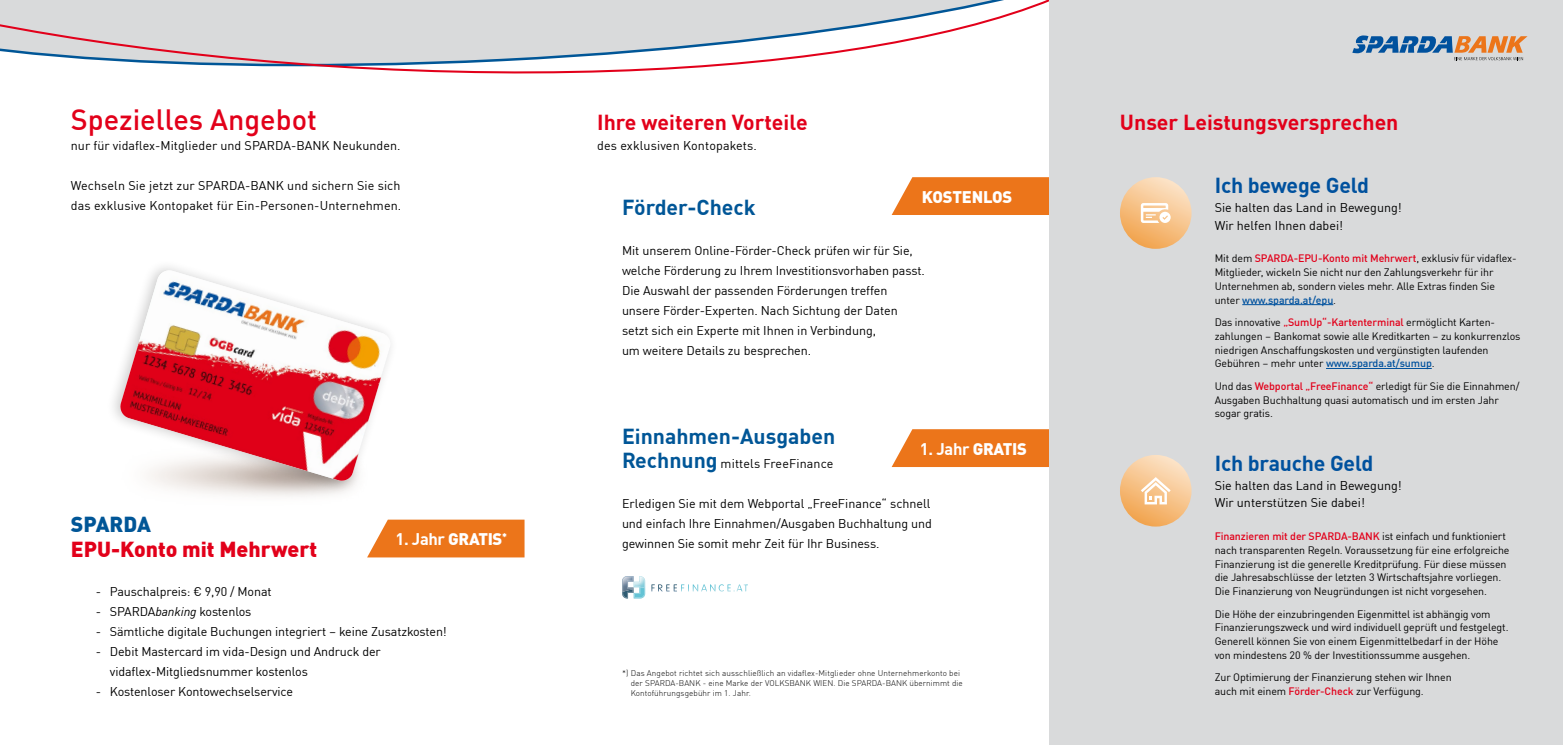
<style>
.page{position:relative;width:1563px;height:745px;background:#fff}
.page>*{position:absolute;margin:0;border:0;box-sizing:border-box;transform-origin:0 0}
.t1{font:500 28.75px "DINOT";color:#e2001a}
.t2{font:700 21.25px "DINOT";color:#e2001a}
.t3{font:700 21.25px "DINOT";color:#005697}
.t4{font:700 21.25px "DINOT";letter-spacing:-.01em;color:#00519e}
.t5{font:900 21.25px "DINOT";color:#e2001a}
.t6{font:900 21.25px "DINOT";color:#005697}
.t7{font:700 16.5px "DINOT";letter-spacing:-.02em;color:#fff}
.t8{font:900 16.5px "DINOT";letter-spacing:-.01em;color:#fff}
.t9{font:12.5px/20px "DINOT";letter-spacing:-.005em;color:#000}
.t10{font:10.62px/13.8px "DINOT";letter-spacing:-.01em;color:#000}
.t11{font:300 8.12px/10px "DINOT";letter-spacing:.01em;color:#000}
.s1{font-weight:900}
.s2{font-style:italic}
.s3{font-weight:700;font-size:21.25px;color:#005697}
.s4{font-weight:500;color:#e2001a}
.s5{font-weight:500;color:#00519e}
</style>
<div class="page">
<div style="left:106px;top:259px;width:292px;height:232px;background:#000;opacity:.2"></div>
<img style="left:119px;top:270px;width:273px;height:212px">
<svg style="left:891px;top:177px;width:158px;height:38px;background:#ed7f2a"></svg>
<svg style="left:0;top:0;width:1049px;height:74px"></svg>
<svg style="left:367px;top:519px;width:157px;height:38px;background:#ed802c"></svg>
<svg style="left:892px;top:429px;width:157px;height:37px;background:#ed7e2a"></svg>
<svg style="left:622px;top:576px;width:23px;height:22px"></svg>
<svg style="left:651px;top:584px;width:97px;height:7px"></svg>
<div style="left:1049px;top:0;width:514px;height:744px;background:#d9dadb"></div>
<svg style="left:1352px;top:35px;width:175px;height:25px"></svg>
<hr style="left:1242px;top:304px;width:91px;height:1px;background:#00519e">
<hr style="left:1326px;top:368px;width:105px;height:1px;background:#00519e">
<svg style="left:1120px;top:177px;width:71px;height:72px;background:#f6c38c"></svg>
<svg style="left:1141px;top:203px;width:29px;height:20px"></svg>
<svg style="left:1120px;top:454px;width:71px;height:72px;background:#f6c48d"></svg>
<svg style="left:1141px;top:476px;width:29px;height:28px"></svg>
<h1 class="t1" style="left:71px;top:97px;width:248px">Spezielles Angebot</h1>
<p class="t9" style="left:71px;top:134px;width:331px">nur für vidaflex-Mitglieder und SPARDA-BANK Neukunden.</p>
<p class="t9" style="left:71px;top:174px;width:332px">Wechseln Sie jetzt zur SPARDA-BANK und sichern Sie sich das exklusive Kontopaket für Ein-Personen-Unternehmen.</p>
<h2 class="t6" style="left:71px;top:507px;width:82px">SPARDA</h2>
<h2 class="t5" style="left:71px;top:532px;width:248px">EPU-Konto mit Mehrwert</h2>
<h3 class="t7" style="left:395px;top:526px;width:113px">1. Jahr <span class="s1">GRATIS</span><sup>*</sup></h3>
<p class="t9" style="left:96px;top:580px;width:177px">- Pauschalpreis: € 9,90 / Monat</p>
<p class="t9" style="left:96px;top:600px;width:157px">- SPARDA<span class="s2">banking</span> kostenlos</p>
<p class="t9" style="left:96px;top:620px;width:353px">- Sämtliche digitale Buchungen integriert – keine Zusatzkosten!</p>
<p class="t9" style="left:110px;top:640px;width:272px;text-indent:-14px">- Debit Mastercard im vida-Design und Andruck der vidaflex-Mitgliedsnummer kostenlos</p>
<p class="t9" style="left:96px;top:680px;width:199px">- Kostenloser Kontowechselservice</p>
<h2 class="t2" style="left:597px;top:105px;width:212px">Ihre weiteren Vorteile</h2>
<p class="t9" style="left:597px;top:134px;width:161px">des exklusiven Kontopakets.</p>
<h2 class="t3" style="left:622px;top:191px;width:135px">Förder-Check</h2>
<h3 class="t8" style="left:922px;top:183px;width:92px">KOSTENLOS</h3>
<p class="t9" style="left:622px;top:239px;width:304px">Mit unserem Online-Förder-Check prüfen wir für Sie, welche Förderung zu Ihrem Investitionsvorhaben passt.<br>Die Auswahl der passenden Förderungen treffen unsere Förder-Experten. Nach Sichtung der Daten setzt sich ein Experte mit Ihnen in Verbindung,<br>um weitere Details zu besprechen.</p>
<h2 class="t3" style="left:622px;top:420px;width:215px">Einnahmen-Ausgaben</h2>
<p class="t9" style="left:622px;top:452px;width:213px"><span class="s3">Rechnung</span> mittels FreeFinance</p>
<h3 class="t7" style="left:920px;top:436px;width:108px">1. Jahr <span class="s1">GRATIS</span></h3>
<p class="t9" style="left:622px;top:491px;width:312px;text-align:justify">Erledigen Sie mit dem Webportal „FreeFinance“ schnell und einfach Ihre Einnahmen/Ausgaben Buchhaltung und gewinnen Sie somit mehr Zeit für Ihr Business.</p>
<p class="t11" style="left:631px;top:667px;width:333px;text-indent:-9px">*) Das Angebot richtet sich ausschließlich an vidaflex-Mitglieder ohne Unternehmerkonto bei der SPARDA-BANK - eine Marke der VOLKSBANK WIEN. Die SPARDA-BANK übernimmt die<br>Kontoführungsgebühr im 1. Jahr.</p>
<h2 class="t2" style="left:1120px;top:105px;width:280px">Unser Leistungsversprechen</h2>
<h2 class="t4" style="left:1214px;top:169px;width:156px">Ich bewege Geld</h2>
<p class="t9" style="left:1214px;top:198px;width:189px;line-height:17.5px">Sie halten das Land in Bewegung!<br>Wir helfen Ihnen dabei!</p>
<p class="t10" style="left:1214px;top:250px;width:303px">Mit dem <span class="s4">SPARDA-EPU-Konto mit Mehrwert</span>, exklusiv für vidaflex-Mitglieder, wickeln Sie nicht nur den Zahlungsverkehr für ihr Unternehmen ab, sondern vieles mehr. Alle Extras finden Sie unter <span class="s5">www.sparda.at/epu</span>.</p>
<p class="t10" style="left:1214px;top:314px;width:307px">Das innovative <span class="s4">„SumUp“-Kartenterminal</span> ermöglicht Karten&shy;zahlungen – Bankomat sowie alle Kreditkarten – zu konkurrenzlos niedrigen Anschaffungskosten und vergünstigten laufenden Gebühren – mehr unter <span class="s5">www.sparda.at/sumup</span>.</p>
<p class="t10" style="left:1214px;top:378px;width:306px">Und das <span class="s4">Webportal „FreeFinance“</span> erledigt für Sie die Einnahmen/<br>Ausgaben Buchhaltung quasi automatisch und im ersten Jahr sogar gratis.</p>
<h2 class="t4" style="left:1214px;top:446px;width:160px">Ich brauche Geld</h2>
<p class="t9" style="left:1214px;top:475px;width:189px;line-height:17.5px">Sie halten das Land in Bewegung!<br>Wir unterstützen Sie dabei!</p>
<p class="t10" style="left:1214px;top:528px;width:296px"><span class="s4">Finanzieren mit der SPARDA-BANK</span> ist einfach und funktioniert nach transparenten Regeln. Voraussetzung für eine erfolgreiche Finanzierung ist die generelle Kreditprüfung. Für diese müssen die Jahresabschlüsse der letzten 3 Wirtschaftsjahre vorliegen.<br>Die Finanzierung von Neugründungen ist nicht vorgesehen.</p>
<p class="t10" style="left:1214px;top:605px;width:295px">Die Höhe der einzubringenden Eigenmittel ist abhängig vom Finanzierungszweck und wird individuell geprüft und festgelegt.<br>Generell können Sie von einem Eigenmittelbedarf in der Höhe von mindestens 20 % der Investitionssumme ausgehen.</p>
<p class="t10" style="left:1214px;top:669px;width:238px">Zur Optimierung der Finanzierung stehen wir Ihnen auch mit einem <span class="s4">Förder-Check</span> zur Verfügung.</p>
</div>
